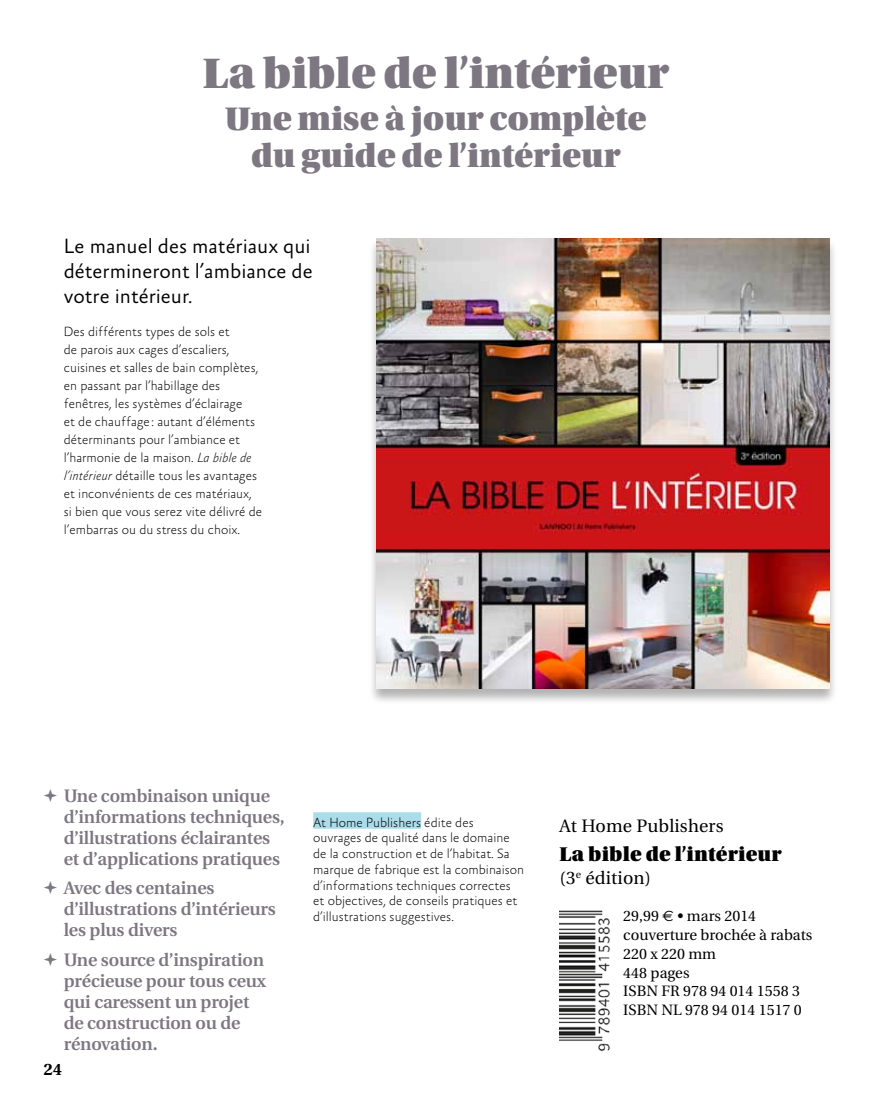
<style>
.page{position:relative;width:893px;height:1106px;background:#fff}
.page>*{position:absolute;margin:0;border:0;box-sizing:border-box;transform-origin:0 0}
.t1{font:45px "Utopia Std Black Headline";color:#7d7782}
.t2{font:34.5px/37.5px "Utopia Std Black Headline";color:#7d7782;text-align:center}
.t3{font:300 21px/24.8px "Absara Sans OT";color:#000;text-align:justify}
.t4{font:21px "Utopia Std Black Headline";letter-spacing:.01em;color:#000}
.t5{font:600 18px/21px "Utopia";letter-spacing:-.01em;color:#7d7782}
.t6{font:18px "Utopia";letter-spacing:.01em;color:#000}
.t7{font:700 16.5px "Utopia";color:#000}
.t8{font:15px/18.8px "Utopia";color:#000}
.t9{font:100 13.5px/18px "Absara Sans OT";color:#000}
.s1{font-style:italic}
.s2{font-family:"Euro Sans"}
</style>
<div class="page">
<div style="left:313px;top:812px;width:108px;height:16px;background:#abdcea"></div>
<img style="left:559px;top:910px;width:51px;height:142px">
<div style="left:369px;top:238px;width:468px;height:467px;background:#000;opacity:.3"></div>
<img style="left:377px;top:238px;width:452px;height:450px">
<h1 class="t1" style="left:203px;top:50px;width:468px">La bible de l’intérieur</h1>
<h2 class="t2" style="left:225px;top:100px;width:423px">Une mise à jour complète du guide de l’intérieur</h2>
<h3 class="t3" style="left:64px;top:235px;width:250px">Le manuel des matériaux qui détermineront l’ambiance de votre intérieur.</h3>
<p class="t9" style="left:64px;top:323px;width:200px">Des différents types de sols et<br>de parois aux cages d’escaliers, cuisines et salles de bain complètes, en passant par l’habillage des fenêtres, les systèmes d’éclairage<br>et de chauffage : autant d’éléments déterminants pour l’ambiance et l’harmonie de la maison. <span class="s1">La bible de l’intérieur</span> détaille tous les avantages et inconvénients de ces matériaux, si bien que vous serez vite délivré de l’embarras ou du stress du choix.</p>
<h3 class="t5" style="left:64px;top:785px;width:222px">Une combinaison unique d’informations techniques, d’illustrations éclairantes et d’applications pratiques</h3>
<h3 class="t5" style="left:64px;top:877px;width:214px">Avec des centaines d’illustrations d’intérieurs les plus divers</h3>
<h3 class="t5" style="left:64px;top:949px;width:204px">Une source d’inspiration précieuse pour tous ceux qui caressent un projet de construction ou de rénovation.</h3>
<p class="t7" style="left:44px;top:1060px;width:20px">24</p>
<p class="t9" style="left:313px;top:815px;width:212px;line-height:15.8px">At Home Publishers édite des ouvrages de qualité dans le domaine de la construction et de l’habitat. Sa marque de fabrique est la combinaison d’informations techniques correctes et objectives, de conseils pratiques et d’illustrations suggestives.</p>
<h3 class="t6" style="left:559px;top:816px;width:166px">At Home Publishers</h3>
<h3 class="t4" style="left:559px;top:843px;width:224px">La bible de l’intérieur</h3>
<h3 class="t6" style="left:559px;top:867px;width:93px">(3<sup>e</sup> édition)</h3>
<p class="t8" style="left:623px;top:907px;width:191px">29,99 <span class="s2">€</span> • mars 2014 couverture brochée à rabats<br>220 x 220 mm<br>448 pages<br>isbn FR 978 94 014 1558 3 isbn NL 978 94 014 1517 0</p>
</div>
